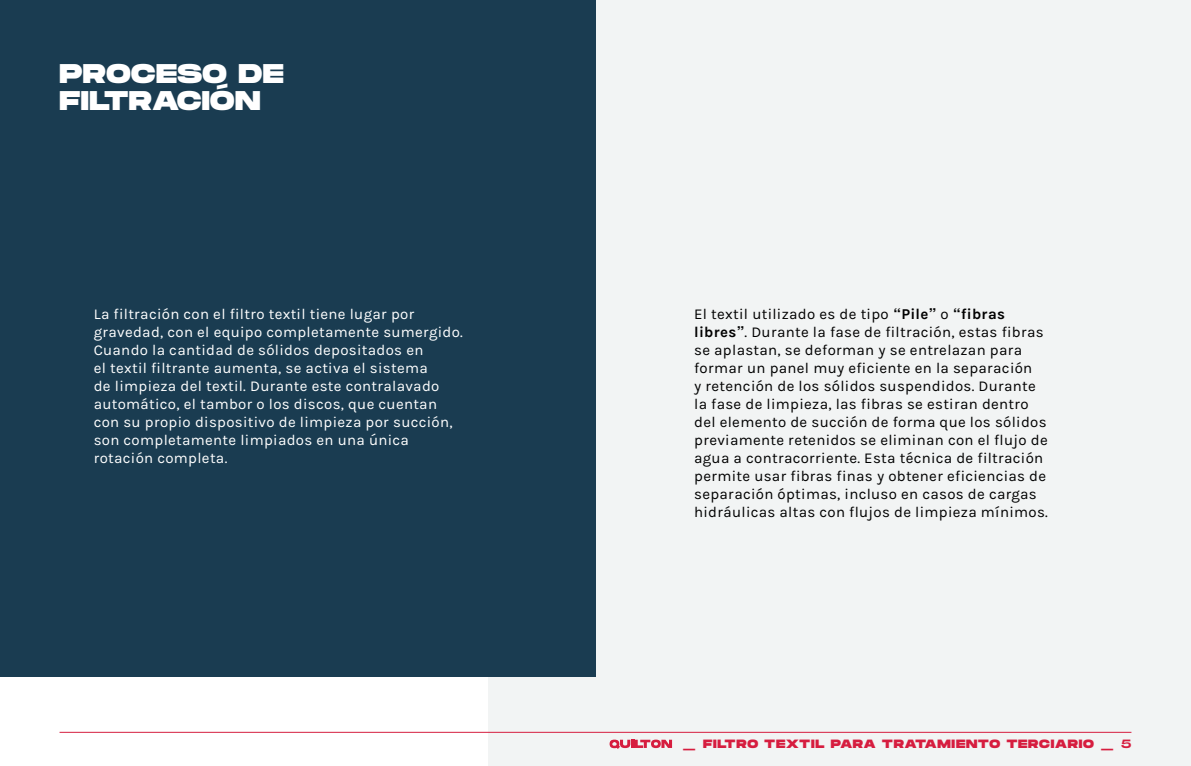
<style>
.page{position:relative;width:1191px;height:766px;background:#fff}
.page>*{position:absolute;margin:0;border:0;box-sizing:border-box;transform-origin:0 0}
.t1{font:800 27px/27px "Monument Extended";letter-spacing:.02em;color:#fff}
.t2{font:15px/18px "Karla";letter-spacing:.02em;color:#000}
.t3{font:15px/18px "Karla";letter-spacing:.02em;color:#fff}
.t4{font:800 12px "Monument Extended";letter-spacing:.07em;color:#d61d3f}
.s1{font-family:"Helvetica";font-weight:700}
.s2{font-weight:700}
.s3{font-weight:400}
</style>
<div class="page">
<div style="left:489px;top:0;width:702px;height:765px;background:#f2f4f4"></div>
<div style="left:0;top:0;width:595px;height:676px;background:#1a3c51"></div>
<hr style="left:60px;top:731px;width:1071px;height:1px;background:#d61d3f">
<svg style="left:609px;top:739px;width:63px;height:9px"></svg>
<h1 class="t1" style="left:60px;top:59px;width:225px">PROCESO DE<br>FILTRACIÓN</h1>
<p class="t3" style="left:94px;top:305px;width:371px">La filtración con el filtro textil tiene lugar por gravedad, con el equipo completamente sumergido.<br>Cuando la cantidad de sólidos depositados en<br>el textil filtrante aumenta, se activa el sistema<br>de limpieza del textil. Durante este contralavado automático, el tambor o los discos, que cuentan con su propio dispositivo de limpieza por succión, son completamente limpiados en una única rotación completa.</p>
<p class="t2" style="left:694px;top:305px;width:355px">El textil utilizado es de tipo <span class="s1">“</span><span class="s2">Pile</span><span class="s1">”</span> o <span class="s1">“</span><span class="s2">fibras libres</span><span class="s1">”</span>. Durante la fase de filtración, estas fibras se aplastan, se deforman y se entrelazan para formar un panel muy eficiente en la separación<br>y retención de los sólidos suspendidos. Durante la fase de limpieza, las fibras se estiran dentro del elemento de succión de forma que los sólidos previamente retenidos se eliminan con el flujo de agua a contracorriente. Esta técnica de filtración permite usar fibras finas y obtener eficiencias de separación óptimas, incluso en casos de cargas hidráulicas altas con flujos de limpieza mínimos.</p>
<p class="t4" style="left:682px;top:734px;width:450px"><span class="s3">_</span> FILTRO TEXTIL PARA TRATAMIENTO TERCIARIO <span class="s3">_ 5</span></p>
</div>
